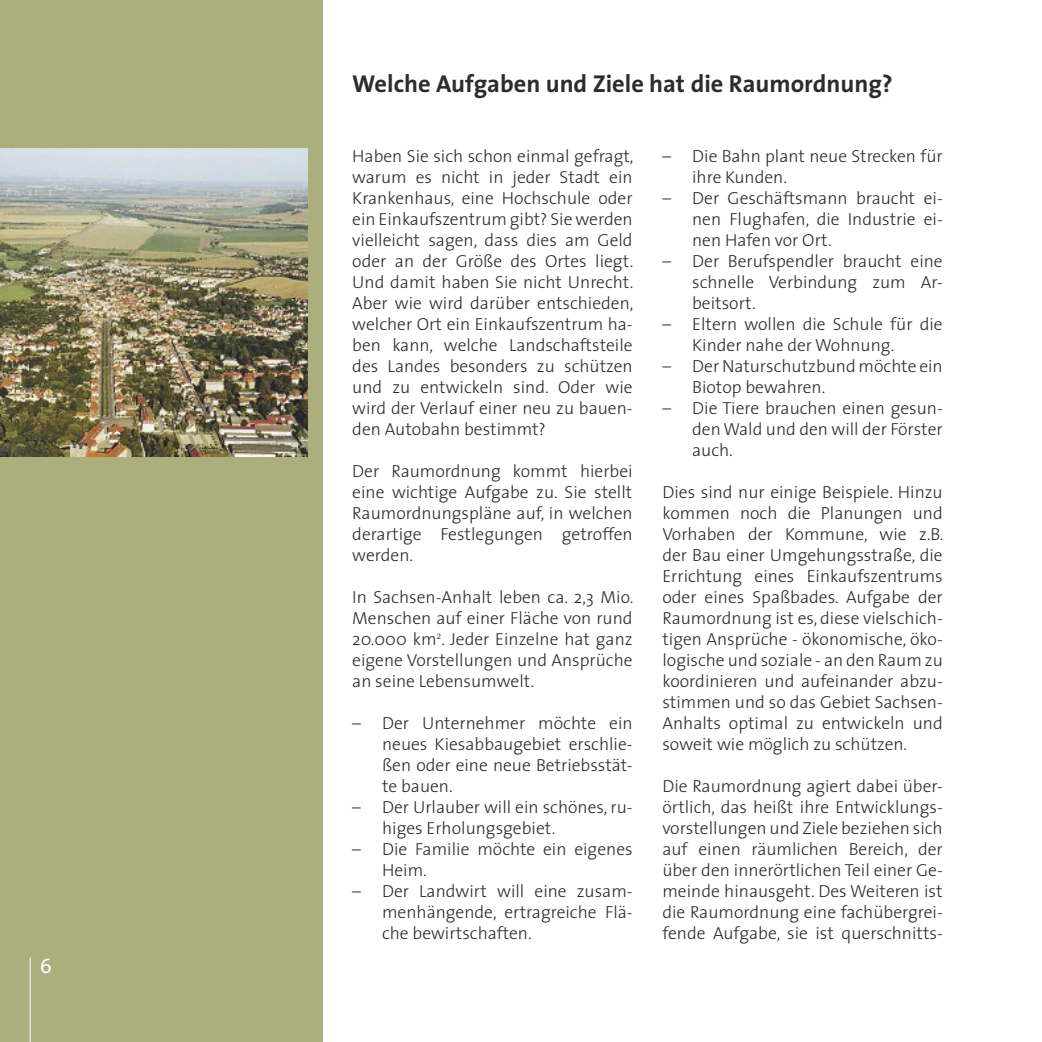
<style>
.page{position:relative;width:1042px;height:1042px;background:#fff}
.page>*{position:absolute;margin:0;border:0;box-sizing:border-box;transform-origin:0 0}
.t1{font:700 24.5px "The Sans";color:#2d2c2c}
.t2{font:21px "The Sans Caps";color:#fff}
.t3{font:300 17.5px/21px "The Sans";color:#2d2c2c;text-align:justify}
</style>
<div class="page">
<div style="left:0;top:0;width:322px;height:1042px;background:#acae7d"></div>
<hr style="left:30px;top:957px;width:1px;height:85px;background:#fff">
<img style="left:0;top:149px;width:308px;height:307px">
<p class="t2" style="left:40px;top:948px;width:14px">6</p>
<h1 class="t1" style="left:352px;top:63px;width:542px">Welche Aufgaben und Ziele hat die Raumordnung?</h1>
<p class="t3" style="left:352px;top:145px;width:283px">Haben Sie sich schon einmal gefragt, warum es nicht in jeder Stadt ein Krankenhaus, eine Hochschule oder ein Einkaufszentrum gibt? Sie werden vielleicht sagen, dass dies am Geld oder an der Größe des Ortes liegt.<br>Und damit haben Sie nicht Unrecht.<br>Aber wie wird darüber entschieden, welcher Ort ein Einkaufszentrum ha&shy;ben kann, welche Landschaftsteile des Landes besonders zu schützen und zu entwickeln sind. Oder wie wird der Verlauf einer neu zu bauen&shy;den Autobahn bestimmt?</p>
<p class="t3" style="left:352px;top:460px;width:282px">Der Raumordnung kommt hierbei eine wichtige Aufgabe zu. Sie stellt Raumordnungspläne auf, in welchen derartige Festlegungen getroffen werden.</p>
<p class="t3" style="left:352px;top:586px;width:282px">In Sachsen-Anhalt leben ca. 2,3 Mio.<br>Menschen auf einer Fläche von rund 20.000 km<sup>2</sup>. Jeder Einzelne hat ganz eigene Vorstellungen und Ansprüche an seine Lebensumwelt.</p>
<p class="t3" style="left:382px;top:712px;width:252px;text-indent:-30px">– Der Unternehmer möchte ein neues Kiesabbaugebiet erschlie&shy;ßen oder eine neue Betriebsstät&shy;te bauen.</p>
<p class="t3" style="left:382px;top:796px;width:252px;text-indent:-30px">– Der Urlauber will ein schönes, ru&shy;higes Erholungsgebiet.</p>
<p class="t3" style="left:382px;top:838px;width:252px;text-indent:-30px">– Die Familie möchte ein eigenes<br>Heim.</p>
<p class="t3" style="left:382px;top:880px;width:252px;text-indent:-30px">– Der Landwirt will eine zusam&shy;menhängende, ertragreiche Flä&shy;che bewirtschaften.</p>
<p class="t3" style="left:692px;top:145px;width:252px;text-indent:-30px">– Die Bahn plant neue Strecken für ihre Kunden.</p>
<p class="t3" style="left:692px;top:187px;width:252px;text-indent:-30px">– Der Geschäftsmann braucht ei&shy;nen Flughafen, die Industrie ei&shy;nen Hafen vor Ort.</p>
<p class="t3" style="left:692px;top:250px;width:252px;text-indent:-30px">– Der Berufspendler braucht eine schnelle Verbindung zum Ar&shy;beitsort.</p>
<p class="t3" style="left:692px;top:313px;width:252px;text-indent:-30px">– Eltern wollen die Schule für die<br>Kinder nahe der Wohnung.</p>
<p class="t3" style="left:692px;top:355px;width:252px;text-indent:-30px">– Der Naturschutzbund möchte ein<br>Biotop bewahren.</p>
<p class="t3" style="left:692px;top:397px;width:252px;text-indent:-30px">– Die Tiere brauchen einen gesun&shy;den Wald und den will der Förster auch.</p>
<p class="t3" style="left:662px;top:481px;width:283px">Dies sind nur einige Beispiele. Hinzu kommen noch die Planungen und Vorhaben der Kommune, wie z.B. der Bau einer Umgehungsstraße, die Errichtung eines Einkaufszentrums oder eines Spaßbades. Aufgabe der Raumordnung ist es, diese vielschich&shy;tigen Ansprüche - ökonomische, öko&shy;logische und soziale - an den Raum zu koordinieren und aufeinander abzu&shy;stimmen und so das Gebiet Sachsen-Anhalts optimal zu entwickeln und soweit wie möglich zu schützen.</p>
<p class="t3" style="left:662px;top:775px;width:282px">Die Raumordnung agiert dabei über&shy;örtlich, das heißt ihre Entwicklungs&shy;vorstellungen und Ziele beziehen sich auf einen räumlichen Bereich, der über den innerörtlichen Teil einer Ge&shy;meinde hinausgeht. Des Weiteren ist die Raumordnung eine fachübergrei&shy;fende Aufgabe, sie ist querschnitts-</p>
</div>
